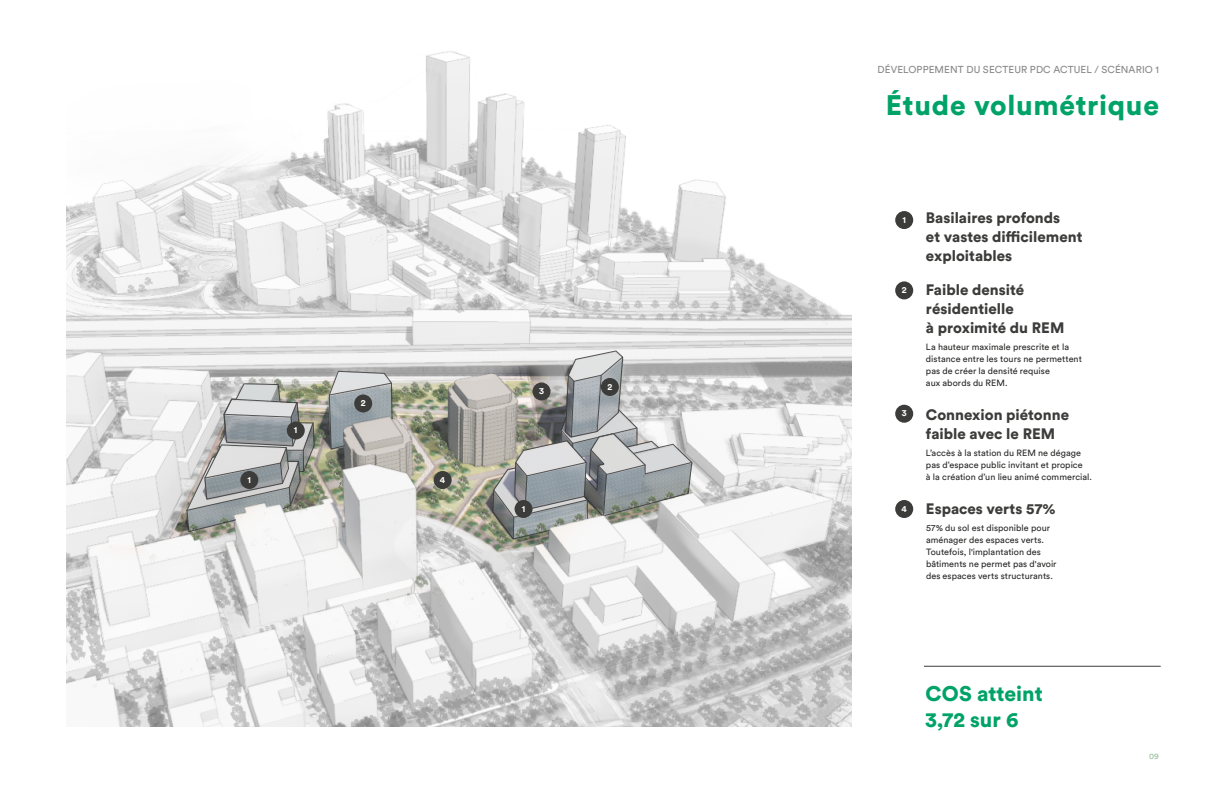
<style>
.page{position:relative;width:1224px;height:792px;background:#fff}
.page>*{position:absolute;margin:0;border:0;box-sizing:border-box;transform-origin:0 0}
.t1{font:900 28px "Circular Std";letter-spacing:.025em;color:#00a367}
.t2{font:900 21px/26px "Circular Std";color:#00a367}
.t3{font:900 15px/19px "Circular Std";color:#3c3c3b}
.t4{font:10px "Circular Std";letter-spacing:.01em;color:#878787}
.t5{font:9px/12px "Circular Std";letter-spacing:.005em;color:#282827}
.t6{font:700 9px "Circular Std";color:#fff}
.t7{font:8.1px "Circular Std";color:#91bc97}
</style>
<div class="page">
<img style="left:67px;top:51px;width:785px;height:676px">
<svg style="left:187px;top:383px;width:128px;height:149px"></svg>
<svg style="left:329px;top:371px;width:64px;height:79px"></svg>
<svg style="left:492px;top:350px;width:200px;height:190px"></svg>
<div style="left:895px;top:211px;width:18px;height:18px;background:#3c3c3b;border-radius:50%"></div>
<div style="left:895px;top:281px;width:18px;height:18px;background:#3c3c3b;border-radius:50%"></div>
<div style="left:354px;top:394px;width:18px;height:18px;background:#3c3c3b;border-radius:50%"></div>
<div style="left:601px;top:378px;width:18px;height:18px;background:#3c3c3b;border-radius:50%"></div>
<div style="left:895px;top:405px;width:18px;height:18px;background:#3c3c3b;border-radius:50%"></div>
<div style="left:895px;top:500px;width:18px;height:18px;background:#3c3c3b;border-radius:50%"></div>
<div style="left:434px;top:471px;width:18px;height:18px;background:#3c3c3b;border-radius:50%"></div>
<div style="left:533px;top:382px;width:18px;height:18px;background:#3c3c3b;border-radius:50%"></div>
<div style="left:240px;top:471px;width:18px;height:18px;background:#3c3c3b;border-radius:50%"></div>
<div style="left:287px;top:422px;width:18px;height:18px;background:#3c3c3b;border-radius:50%"></div>
<div style="left:515px;top:500px;width:18px;height:18px;background:#3c3c3b;border-radius:50%"></div>
<hr style="left:924px;top:666px;width:237px;height:1px;background:#3c3c3b">
<p class="t6" style="left:248px;top:474px;width:5px">1</p>
<p class="t6" style="left:294px;top:424px;width:5px">1</p>
<p class="t6" style="left:361px;top:397px;width:6px">2</p>
<p class="t6" style="left:440px;top:474px;width:7px">4</p>
<p class="t6" style="left:539px;top:385px;width:6px">3</p>
<p class="t6" style="left:522px;top:503px;width:5px">1</p>
<p class="t6" style="left:607px;top:381px;width:6px">2</p>
<p class="t4" style="left:877px;top:64px;width:283px">DÉVELOPPEMENT DU SECTEUR PDC ACTUEL / SCÉNARIO 1</p>
<h1 class="t1" style="left:886px;top:86px;width:275px">Étude volumétrique</h1>
<p class="t6" style="left:902px;top:214px;width:5px">1</p>
<p class="t6" style="left:902px;top:284px;width:6px">2</p>
<p class="t6" style="left:902px;top:407px;width:6px">3</p>
<p class="t6" style="left:902px;top:503px;width:7px">4</p>
<h3 class="t3" style="left:926px;top:208px;width:158px">Basilaires profonds<br>et vastes difficilement exploitables</h3>
<h3 class="t3" style="left:926px;top:280px;width:140px">Faible densité résidentielle<br>à proximité du REM</h3>
<p class="t5" style="left:926px;top:341px;width:157px">La hauteur maximale prescrite et la distance entre les tours ne permettent pas de créer la densité requise<br>aux abords du REM.</p>
<h3 class="t3" style="left:926px;top:405px;width:145px">Connexion piétonne faible avec le REM</h3>
<p class="t5" style="left:926px;top:447px;width:168px">L’accès à la station du REM ne dégage pas d’espace public invitant et propice<br>à la création d’un lieu animé commercial.</p>
<h3 class="t3" style="left:926px;top:499px;width:131px">Espaces verts 57%</h3>
<p class="t5" style="left:926px;top:522px;width:132px">57% du sol est disponible pour aménager des espaces verts.<br>Toutefois, l'implantation des bâtiments ne permet pas d'avoir des espaces verts structurants.</p>
<h2 class="t2" style="left:925px;top:680px;width:119px">COS atteint<br>3,72 sur 6</h2>
<p class="t7" style="left:1149px;top:751px;width:11px">09</p>
</div>
